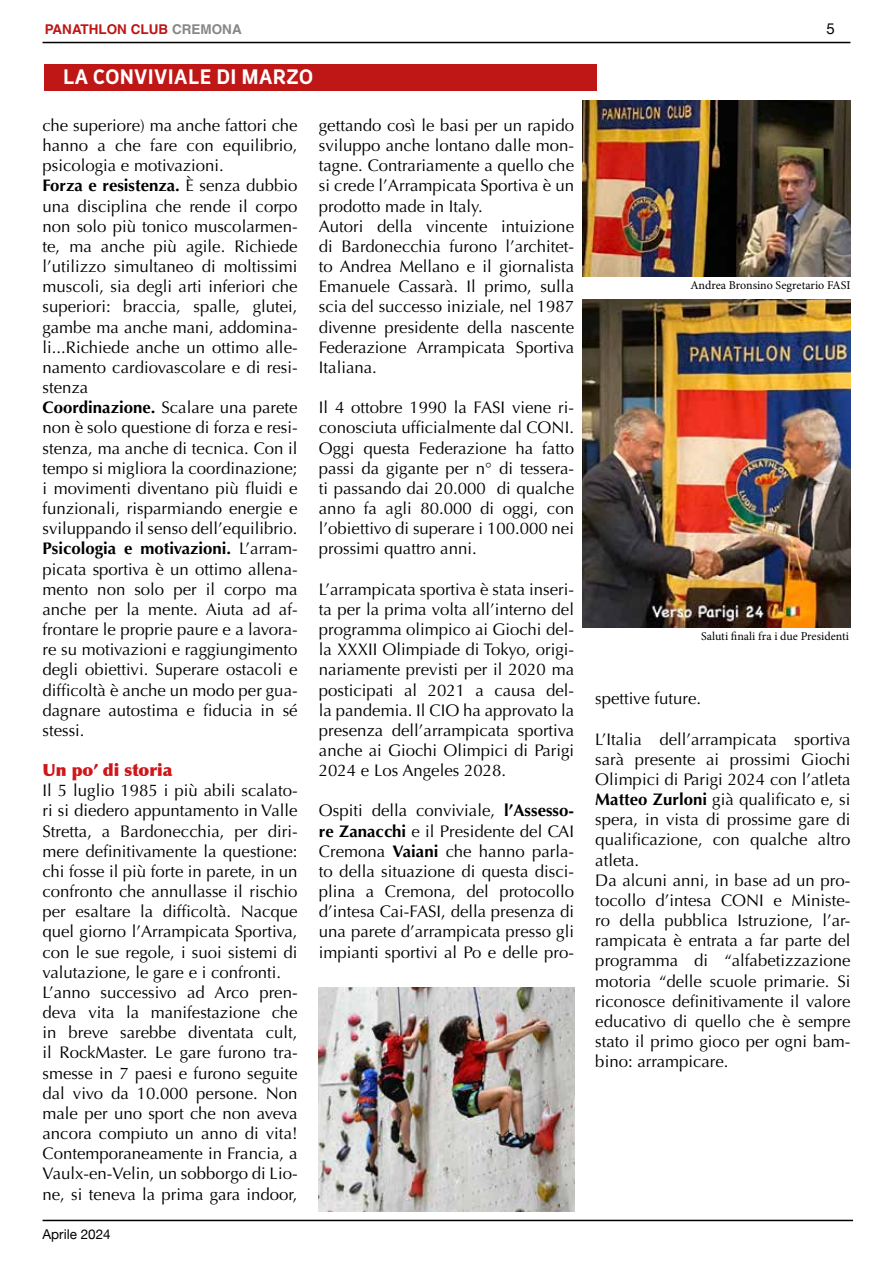
<style>
.page{position:relative;width:893px;height:1263px;background:#fff}
.page>*{position:absolute;margin:0;border:0;box-sizing:border-box;transform-origin:0 0}
.t1{font:700 19.5px "Oceania";color:#fff}
.t2{font:16.8px/20.1px "Optima";color:#000}
.t3{font:900 16.8px "Optima";color:#cd171a}
.t4{font:15px "Helvetica Neue";color:#000}
.t5{font:700 13.5px "Helvetica";color:#be1716}
.t6{font:13.5px "Helvetica Neue";color:#000}
.t7{font:12px "Minion Pro";color:#000}
.s1{color:#878787}
.s2{font-weight:700}
</style>
<div class="page">
<hr style="left:43px;top:1220px;width:810px;height:1px;background:#000">
<div style="left:44px;top:64px;width:553px;height:26px;background:#be1716"></div>
<img style="left:319px;top:987px;width:255px;height:224px">
<img style="left:583px;top:101px;width:267px;height:175px">
<img style="left:583px;top:299px;width:267px;height:328px">
<hr style="left:43px;top:42px;width:807px;height:1px;background:#000">
<p class="t5" style="left:45px;top:21px;width:198px">PANATHLON CLUB <span class="s1">CREMONA</span></p>
<p class="t4" style="left:827px;top:18px;width:10px">5</p>
<p class="t1" style="left:63px;top:65px;width:252px">LA CONVIVIALE DI MARZO</p>
<p class="t2" style="left:43px;top:115px;width:257px">che superiore) ma anche fattori che hanno a che fare con equilibrio, psicologia e motivazioni.<br><span class="s2">Forza e resistenza.</span> È senza dubbio una disciplina che rende il corpo non solo più tonico muscolarmen&shy;te, ma anche più agile. Richiede l’utilizzo simultaneo di moltissimi muscoli, sia degli arti inferiori che superiori: braccia, spalle, glutei, gambe ma anche mani, addomina&shy;li...Richiede anche un ottimo alle&shy;namento cardiovascolare e di resi&shy;stenza<br><span class="s2">Coordinazione.</span> Scalare una parete non è solo questione di forza e resi&shy;stenza, ma anche di tecnica. Con il tempo si migliora la coordinazione; i movimenti diventano più fluidi e funzionali, risparmiando energie e sviluppando il senso dell’equilibrio.<br><span class="s2">Psicologia e motivazioni.</span> L’arram&shy;picata sportiva è un ottimo allena&shy;mento non solo per il corpo ma anche per la mente. Aiuta ad af&shy;frontare le proprie paure e a lavora&shy;re su motivazioni e raggiungimento degli obiettivi. Superare ostacoli e difficoltà è anche un modo per gua&shy;dagnare autostima e fiducia in sé stessi.</p>
<p class="t3" style="left:43px;top:760px;width:131px">Un po’ di storia</p>
<p class="t2" style="left:43px;top:781px;width:257px">Il 5 luglio 1985 i più abili scalato&shy;ri si diedero appuntamento in Valle Stretta, a Bardonecchia, per diri&shy;mere definitivamente la questione: chi fosse il più forte in parete, in un confronto che annullasse il rischio per esaltare la difficoltà. Nacque quel giorno l’Arrampicata Sportiva, con le sue regole, i suoi sistemi di valutazione, le gare e i confronti.<br>L’anno successivo ad Arco pren&shy;deva vita la manifestazione che in breve sarebbe diventata cult, il RockMaster. Le gare furono tra&shy;smesse in 7 paesi e furono seguite dal vivo da 10.000 persone. Non male per uno sport che non aveva ancora compiuto un anno di vita!<br>Contemporaneamente in Francia, a Vaulx-en-Velin, un sobborgo di Lio&shy;ne, si teneva la prima gara indoor,</p>
<p class="t2" style="left:319px;top:115px;width:257px">gettando così le basi per un rapido sviluppo anche lontano dalle mon&shy;tagne. Contrariamente a quello che si crede l’Arrampicata Sportiva è un prodotto made in Italy.<br>Autori della vincente intuizione di Bardonecchia furono l’architet&shy;to Andrea Mellano e il giornalista<br>Emanuele Cassarà. Il primo, sulla scia del successo iniziale, nel 1987 divenne presidente della nascente<br>Federazione Arrampicata Sportiva<br>Italiana.</p>
<p class="t2" style="left:319px;top:398px;width:257px;text-align:justify">Il 4 ottobre 1990 la FASI viene ri&shy;conosciuta ufficialmente dal CONI.<br>Oggi questa Federazione ha fatto passi da gigante per n° di tessera&shy;ti passando dai 20.000 di qualche anno fa agli 80.000 di oggi, con l’obiettivo di superare i 100.000 nei prossimi quattro anni.</p>
<p class="t2" style="left:319px;top:579px;width:257px;text-align:justify">L’arrampicata sportiva è stata inseri&shy;ta per la prima volta all’interno del programma olimpico ai Giochi del&shy;la XXXII Olimpiade di Tokyo, origi&shy;nariamente previsti per il 2020 ma posticipati al 2021 a causa del&shy;la pandemia. Il CIO ha approvato la presenza dell’arrampicata sportiva anche ai Giochi Olimpici di Parigi 2024 e Los Angeles 2028.</p>
<p class="t2" style="left:319px;top:801px;width:257px;text-align:justify">Ospiti della conviviale, <span class="s2">l’Assesso&shy;re Zanacchi</span> e il Presidente del CAI Cremona <span class="s2">Vaiani</span> che hanno parla&shy;to della situazione di questa disci&shy;plina a Cremona, del protocollo d’intesa Cai-FASI, della presenza di una parete d’arrampicata presso gli impianti sportivi al Po e delle pro-</p>
<p class="t6" style="left:43px;top:1224px;width:70px">Aprile 2024</p>
<p class="t7" style="left:690px;top:277px;width:162px">Andrea Bronsino Segretario FASI</p>
<p class="t7" style="left:701px;top:628px;width:149px">Saluti finali fra i due Presidenti</p>
<p class="t2" style="left:595px;top:689px;width:107px">spettive future.</p>
<p class="t2" style="left:595px;top:729px;width:257px">L’Italia dell’arrampicata sportiva sarà presente ai prossimi Giochi<br>Olimpici di Parigi 2024 con l’atleta<br><span class="s2">Matteo Zurloni</span> già qualificato e, si spera, in vista di prossime gare di qualificazione, con qualche altro atleta.<br>Da alcuni anni, in base ad un pro&shy;tocollo d’intesa CONI e Ministe&shy;ro della pubblica Istruzione, l’ar&shy;rampicata è entrata a far parte del programma di “alfabetizzazione motoria “delle scuole primarie. Si riconosce definitivamente il valore educativo di quello che è sempre stato il primo gioco per ogni bam&shy;bino: arrampicare.</p>
</div>
